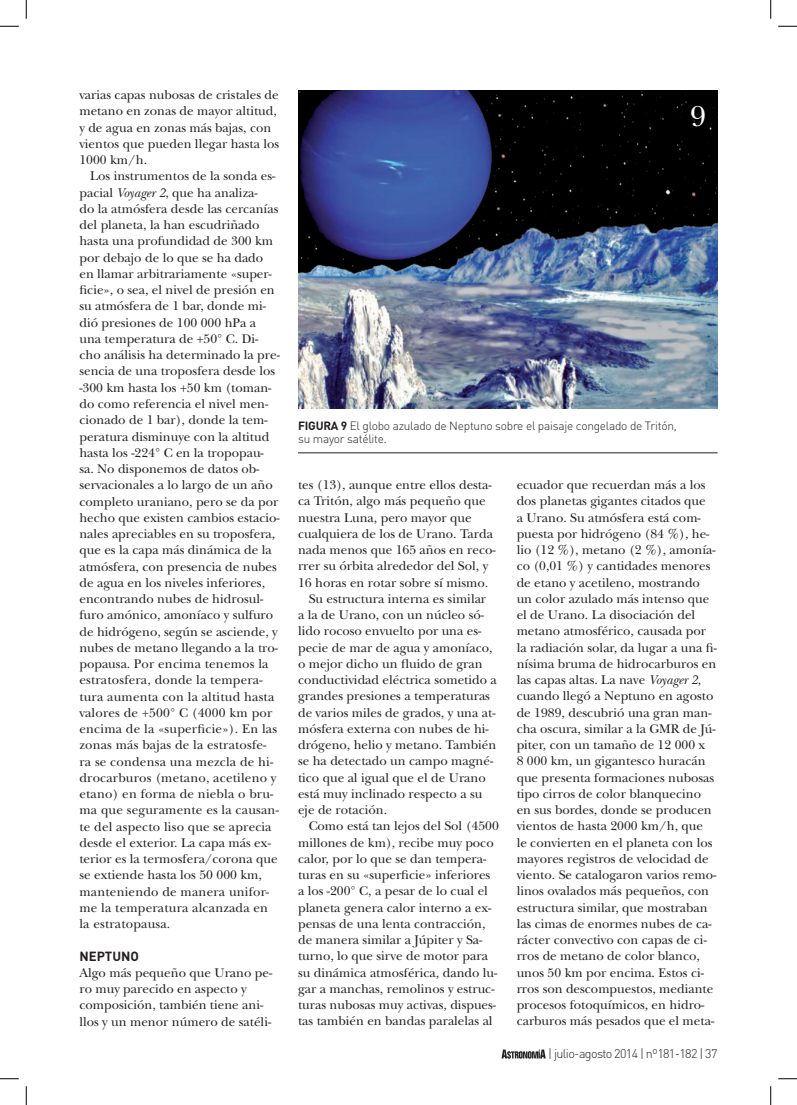
<style>
.page{position:relative;width:797px;height:1105px;background:#fff}
.page>*{position:absolute;margin:0;border:0;box-sizing:border-box;transform-origin:0 0}
.t1{font:30px "New Baskerville Std";color:#fff}
.t2{font:13.12px/16.2px "New Baskerville Std";color:#231f20}
.t3{font:700 13.12px "DIN";color:#231f20}
.t4{font:300 12.5px "DIN";letter-spacing:-.05em;color:#231f20}
.t5{font:300 11.88px/13.1px "DIN";letter-spacing:-.02em;color:#231f20}
.s1{font-style:italic}
.s2{font-weight:700}
</style>
<div class="page">
<svg style="left:501px;top:1049px;width:44px;height:9px"></svg>
<hr style="left:298px;top:453px;width:419px;height:1px;background:#231f20">
<img style="left:298px;top:91px;width:419px;height:317px">
<svg style="left:0;top:25px;width:19px;height:2px"></svg>
<svg style="left:778px;top:25px;width:19px;height:2px"></svg>
<svg style="left:0;top:1078px;width:19px;height:1px"></svg>
<svg style="left:778px;top:1078px;width:19px;height:1px"></svg>
<svg style="left:25px;top:0;width:2px;height:19px"></svg>
<svg style="left:25px;top:1086px;width:2px;height:19px"></svg>
<svg style="left:770px;top:0;width:1px;height:19px"></svg>
<svg style="left:770px;top:1086px;width:1px;height:19px"></svg>
<p class="t2" style="left:79px;top:87px;width:201px">varias capas nubosas de cristales de metano en zonas de mayor altitud, y de agua en zonas más bajas, con vientos que pueden llegar hasta los<br>1000 km/h.</p>
<p class="t2" style="left:79px;top:168px;width:202px;text-indent:11px">Los instrumentos de la sonda es&shy;pacial <span class="s1">Voyager 2</span>, que ha analiza-<br>do la atmósfera desde las cercanías del planeta, la han escudriñado hasta una profundidad de 300 km por debajo de lo que se ha dado en llamar arbitrariamente «super&shy;ficie», o sea, el nivel de presión en su atmósfera de 1 bar, donde mi&shy;dió presiones de 100 000 hPa a una temperatura de +50° C. Di&shy;cho análisis ha determinado la pre&shy;sencia de una troposfera desde los -300 km hasta los +50 km (toman&shy;do como referencia el nivel men&shy;cionado de 1 bar), donde la tem&shy;peratura disminuye con la altitud hasta los -224° C en la tropopau&shy;sa. No disponemos de datos ob&shy;servacionales a lo largo de un año completo uraniano, pero se da por hecho que existen cambios estacio&shy;nales apreciables en su troposfera, que es la capa más dinámica de la atmósfera, con presencia de nubes de agua en los niveles inferiores, encontrando nubes de hidrosul&shy;furo amónico, amoníaco y sulfuro de hidrógeno, según se asciende, y nubes de metano llegando a la tro&shy;popausa. Por encima tenemos la estratosfera, donde la tempera&shy;tura aumenta con la altitud hasta valores de +500° C (4000 km por encima de la «superficie»). En las zonas más bajas de la estratosfe&shy;ra se condensa una mezcla de hi&shy;drocarburos (metano, acetileno y etano) en forma de niebla o bru&shy;ma que seguramente es la causan&shy;te del aspecto liso que se aprecia desde el exterior. La capa más ex&shy;terior es la termosfera/corona que se extiende hasta los 50 000 km, manteniendo de manera unifor&shy;me la temperatura alcanzada en la estratopausa.</p>
<p class="t3" style="left:79px;top:947px;width:61px">NeptUNo</p>
<p class="t2" style="left:79px;top:964px;width:194px">Algo más pequeño que Urano pe&shy;ro muy parecido en aspecto y composición, también tiene ani&shy;llos y un menor número de satéli-</p>
<h1 class="t1" style="left:690px;top:98px;width:17px">9</h1>
<p class="t5" style="left:298px;top:419px;width:380px"><span class="s2">FIGURA 9</span> El globo azulado de Neptuno sobre el paisaje congelado de Tritón, su mayor satélite.</p>
<p class="t2" style="left:298px;top:477px;width:195px">tes (13), aunque entre ellos desta-</p>
<p class="t2" style="left:298px;top:493px;width:189px">ca Tritón, algo más pequeño que</p>
<p class="t2" style="left:298px;top:509px;width:175px">nuestra Luna, pero mayor que</p>
<p class="t2" style="left:298px;top:526px;width:196px">cualquiera de los de Urano. Tarda</p>
<p class="t2" style="left:298px;top:542px;width:199px">nada menos que 165 años en reco-</p>
<p class="t2" style="left:298px;top:558px;width:192px">rrer su órbita alrededor del Sol, y</p>
<p class="t2" style="left:298px;top:574px;width:192px">16 horas en rotar sobre sí mismo.</p>
<p class="t2" style="left:309px;top:591px;width:179px">Su estructura interna es similar</p>
<p class="t2" style="left:298px;top:607px;width:187px">a la de Urano, con un núcleo só-</p>
<p class="t2" style="left:298px;top:623px;width:185px">lido rocoso envuelto por una es-</p>
<p class="t2" style="left:298px;top:639px;width:196px">pecie de mar de agua y amoníaco,</p>
<p class="t2" style="left:298px;top:656px;width:186px">o mejor dicho un fluido de gran</p>
<p class="t2" style="left:298px;top:672px;width:200px">conductividad eléctrica sometido a</p>
<p class="t2" style="left:298px;top:688px;width:193px">grandes presiones a temperaturas</p>
<p class="t2" style="left:298px;top:704px;width:199px">de varios miles de grados, y una at-</p>
<p class="t2" style="left:298px;top:721px;width:192px">mósfera externa con nubes de hi-</p>
<p class="t2" style="left:298px;top:737px;width:200px">drógeno, helio y metano. También</p>
<p class="t2" style="left:298px;top:753px;width:197px">se ha detectado un campo magné-</p>
<p class="t2" style="left:298px;top:769px;width:189px">tico que al igual que el de Urano</p>
<p class="t2" style="left:298px;top:786px;width:186px">está muy inclinado respecto a su</p>
<p class="t2" style="left:298px;top:802px;width:90px">eje de rotación.</p>
<p class="t2" style="left:309px;top:818px;width:192px">Como está tan lejos del Sol (4500</p>
<p class="t2" style="left:298px;top:834px;width:197px">millones de km), recibe muy poco</p>
<p class="t2" style="left:298px;top:851px;width:190px">calor, por lo que se dan tempera-</p>
<p class="t2" style="left:298px;top:867px;width:194px">turas en su «superficie» inferiores</p>
<p class="t2" style="left:298px;top:883px;width:191px">a los -200° C, a pesar de lo cual el</p>
<p class="t2" style="left:298px;top:899px;width:195px">planeta genera calor interno a ex-</p>
<p class="t2" style="left:298px;top:916px;width:189px">pensas de una lenta contracción,</p>
<p class="t2" style="left:298px;top:932px;width:186px">de manera similar a Júpiter y Sa-</p>
<p class="t2" style="left:298px;top:948px;width:191px">turno, lo que sirve de motor para</p>
<p class="t2" style="left:298px;top:964px;width:201px">su dinámica atmosférica, dando lu-</p>
<p class="t2" style="left:298px;top:981px;width:198px">gar a manchas, remolinos y estruc-</p>
<p class="t2" style="left:298px;top:997px;width:199px">turas nubosas muy activas, dispues-</p>
<p class="t2" style="left:298px;top:1013px;width:196px">tas también en bandas paralelas al</p>
<p class="t2" style="left:516px;top:477px;width:202px">ecuador que recuerdan más a los dos planetas gigantes citados que<br>a Urano. Su atmósfera está com&shy;puesta por hidrógeno (84 %), he&shy;lio (12 %), metano (2 %), amonía&shy;co (0,01 %) y cantidades menores de etano y acetileno, mostrando un color azulado más intenso que el de Urano. La disociación del metano atmosférico, causada por la radiación solar, da lugar a una fi&shy;nísima bruma de hidrocarburos en las capas altas. La nave <span class="s1">Voyager 2</span>, cuando llegó a Neptuno en agosto de 1989, descubrió una gran man&shy;cha oscura, similar a la GMR de Jú&shy;piter, con un tamaño de 12 000 x<br>8 000 km, un gigantesco huracán que presenta formaciones nubosas tipo cirros de color blanquecino en sus bordes, donde se producen vientos de hasta 2000 km/h, que<br>le convierten en el planeta con los mayores registros de velocidad de viento. Se catalogaron varios remo&shy;linos ovalados más pequeños, con estructura similar, que mostraban las cimas de enormes nubes de ca&shy;rácter convectivo con capas de ci&shy;rros de metano de color blanco, unos 50 km por encima. Estos ci&shy;rros son descompuestos, mediante procesos fotoquímicos, en hidro&shy;carburos más pesados que el meta-</p>
<p class="t4" style="left:548px;top:1046px;width:171px">| julio-agosto 2014 | nº181-182 | 37</p>
</div>
